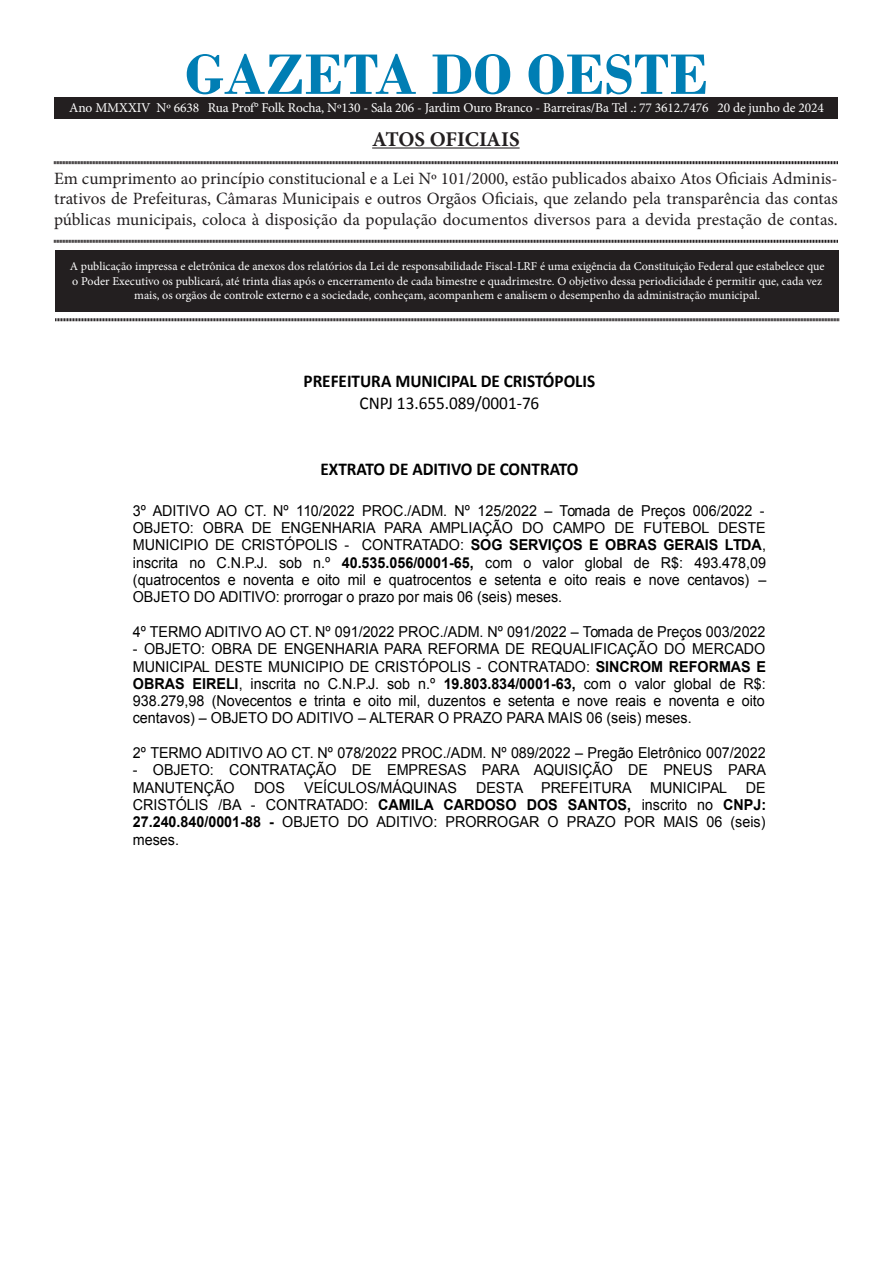
<style>
.page{position:relative;width:893px;height:1263px;background:#fff}
.page>*{position:absolute;margin:0;border:0;box-sizing:border-box;transform-origin:0 0}
.t1{font:700 60px "Bodoni";color:#007eb4}
.t2{font:700 21px "Minion Pro";letter-spacing:-.005em;color:#231f20}
.t3{font:700 18px/22.2px "Calibri";color:#000;text-align:center;scale:.95 1}
.t4{font:17.25px/20.7px "Minion Pro";color:#231f20;text-align:justify}
.t5{font:15px/17.2px "Arial";color:#000;text-align:justify;scale:.95 1}
.t6{font:13.5px "Minion Pro";letter-spacing:-.01em;color:#fff}
.t7{font:12px/14.4px "Minion Pro";color:#fff;text-align:center}
.s1{font-weight:400}
.s2{font-weight:700}
</style>
<div class="page">
<div style="left:55px;top:250px;width:784px;height:61px;background:#231f20"></div>
<hr style="left:372px;top:147px;width:148px;height:2px;background:#231f20">
<svg style="left:54px;top:161px;width:784px;height:4px;background:#908e8e"></svg>
<svg style="left:54px;top:239px;width:784px;height:4px;background:#908e8e"></svg>
<svg style="left:55px;top:318px;width:784px;height:4px;background:#908e8e"></svg>
<div style="left:54px;top:98px;width:784px;height:20px;background:#231f20"></div>
<p class="t1" style="left:185px;top:39px;width:525px">GAZETA DO OESTE</p>
<p class="t2" style="left:372px;top:124px;width:149px">ATOS OFICIAIS</p>
<p class="t4" style="left:54px;top:168px;width:785px">Em cumprimento ao princípio constitucional e a Lei Nº 101/2000, estão publicados abaixo Atos Oficiais Adminis&shy;trativos de Prefeituras, Câmaras Municipais e outros Orgãos Oficiais, que zelando pela transparência das contas públicas municipais, coloca à disposição da população documentos diversos para a devida prestação de contas.</p>
<p class="t7" style="left:70px;top:259px;width:756px">A publicação impressa e eletrônica de anexos dos relatórios da Lei de responsabilidade Fiscal-LRF é uma exigência da Constituição Federal que estabelece que o Poder Executivo os publicará, até trinta dias após o encerramento de cada bimestre e quadrimestre. O objetivo dessa periodicidade é permitir que, cada vez mais, os orgãos de controle externo e a sociedade, conheçam, acompanhem e analisem o desempenho da administração municipal.</p>
<p class="t6" style="left:69px;top:98px;width:756px">Ano MMXXIV Nº 6638 Rua Prof° Folk Rocha, Nº130 - Sala 206 - Jardim Ouro Branco - Barreiras/Ba Tel .: 77 3612.7476 20 de junho de 2024</p>
<p class="t3" style="left:304px;top:370px;width:309px">PREFEITURA MUNICIPAL DE CRISTÓPOLIS<br><span class="s1">CNPJ 13.655.089/0001-76</span></p>
<p class="t3" style="left:321px;top:458px;width:273px">EXTRATO DE ADITIVO DE CONTRATO</p>
<p class="t5" style="left:133px;top:502px;width:668px">3º ADITIVO AO CT. Nº 110/2022 PROC./ADM. Nº 125/2022 – Tomada de Preços 006/2022 - OBJETO: OBRA DE ENGENHARIA PARA AMPLIAÇÃO DO CAMPO DE FUTEBOL DESTE MUNICIPIO DE CRISTÓPOLIS - CONTRATADO: <span class="s2">SOG SERVIÇOS E OBRAS GERAIS LTDA</span>, inscrita no C.N.P.J. sob n.º <span class="s2">40.535.056/0001-65,</span> com o valor global de R$: 493.478,09 (quatrocentos e noventa e oito mil e quatrocentos e setenta e oito reais e nove centavos) – OBJETO DO ADITIVO: prorrogar o prazo por mais 06 (seis) meses.</p>
<p class="t5" style="left:133px;top:623px;width:667px">4º TERMO ADITIVO AO CT. Nº 091/2022 PROC./ADM. Nº 091/2022 – Tomada de Preços 003/2022</p>
<p class="t5" style="left:133px;top:640px;width:668px">- OBJETO: OBRA DE ENGENHARIA PARA REFORMA DE REQUALIFICAÇÃO DO MERCADO MUNICIPAL DESTE MUNICIPIO DE CRISTÓPOLIS - CONTRATADO: <span class="s2">SINCROM REFORMAS E OBRAS EIRELI</span>, inscrita no C.N.P.J. sob n.º <span class="s2">19.803.834/0001-63,</span> com o valor global de R$:<br>938.279,98 (Novecentos e trinta e oito mil, duzentos e setenta e nove reais e noventa e oito centavos) – OBJETO DO ADITIVO – ALTERAR O PRAZO PARA MAIS 06 (seis) meses.</p>
<p class="t5" style="left:133px;top:744px;width:668px">2º TERMO ADITIVO AO CT. Nº 078/2022 PROC./ADM. Nº 089/2022 – Pregão Eletrônico 007/2022</p>
<p class="t5" style="left:133px;top:762px;width:668px">- OBJETO: CONTRATAÇÃO DE EMPRESAS PARA AQUISIÇÃO DE PNEUS PARA<br>MANUTENÇÃO</p>
<p class="t5" style="left:254px;top:779px;width:34px">DOS</p>
<p class="t5" style="left:304px;top:779px;width:162px">VEÍCULOS/MÁQUINAS</p>
<p class="t5" style="left:133px;top:779px;width:668px;text-indent:343px">DESTA PREFEITURA MUNICIPAL DE CRISTÓLIS /BA - CONTRATADO: <span class="s2">CAMILA CARDOSO DOS SANTOS,</span> inscrito no <span class="s2">CNPJ:<br>27.240.840/0001-88 -</span> OBJETO DO ADITIVO: PRORROGAR O PRAZO POR MAIS 06 (seis) meses.</p>
</div>
